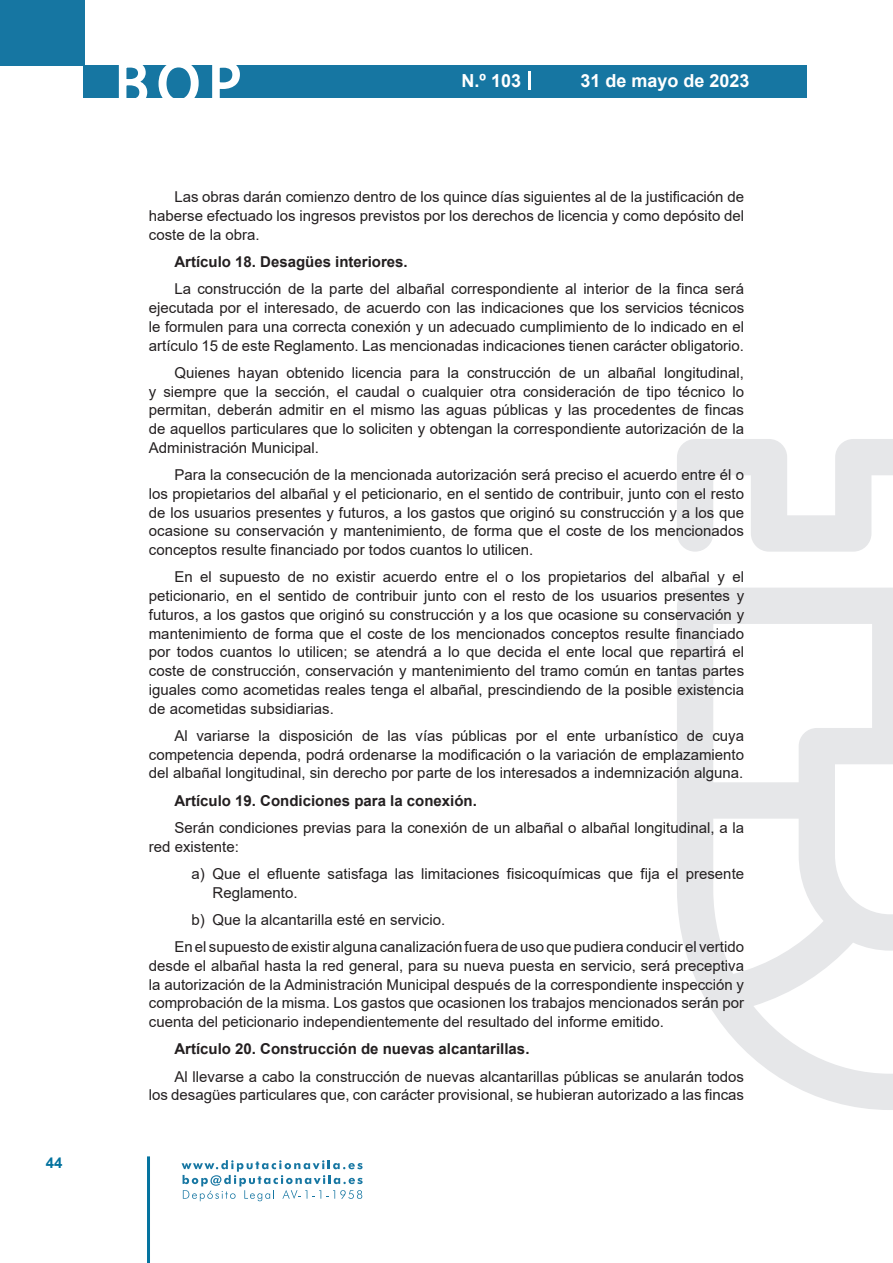
<style>
.page{position:relative;width:893px;height:1263px;background:#fff}
.page>*{position:absolute;margin:0;border:0;box-sizing:border-box;transform-origin:0 0}
.t1{font:500 61.5px "Avant Garde";color:#fff}
.t2{font:700 18px "Arial";color:#fff}
.texto_normal{font:15px/18.8px "Arial";color:#231f20;text-align:justify}
.texto_normal-2{font:700 15px "Arial";color:#231f20}
.t3{font:700 15px "Arial";color:#04739f}
</style>
<div class="page">
<div style="left:0;top:0;width:85px;height:65px;background:#1676a2"></div>
<div style="left:84px;top:65px;width:723px;height:33px;background:#1676a2"></div>
<svg style="left:118px;top:65px;width:30px;height:33px"></svg>
<svg style="left:158px;top:65px;width:41px;height:33px"></svg>
<svg style="left:212px;top:65px;width:28px;height:33px"></svg>
<svg style="left:182px;top:1160px;width:181px;height:41px"></svg>
<hr style="left:147px;top:1156px;width:3px;height:107px;background:#04739f">
<svg style="left:529px;top:71px;width:2px;height:19px"></svg>
<svg style="left:677px;top:439px;width:216px;height:671px"></svg>
<p class="t3" style="left:46px;top:1152px;width:18px">44</p>
<h1 class="t1" style="left:115px;top:46px;width:128px">BOP</h1>
<p class="t2" style="left:462px;top:68px;width:61px">N.º 103</p>
<p class="t2" style="left:580px;top:68px;width:171px">31 de mayo de 2023</p>
<p class="texto_normal" style="left:149px;top:188px;width:597px;text-indent:26px">Las obras darán comienzo dentro de los quince días siguientes al de la justificación de haberse efectuado los ingresos previstos por los derechos de licencia y como depósito del coste de la obra.</p>
<p class="texto_normal-2" style="left:174px;top:251px;width:235px">Artículo 18. Desagües interiores.</p>
<p class="texto_normal" style="left:149px;top:280px;width:597px;text-indent:26px">La construcción de la parte del albañal correspondiente al interior de la finca será ejecutada por el interesado, de acuerdo con las indicaciones que los servicios técnicos le formulen para una correcta conexión y un adecuado cumplimiento de lo indicado en el artículo 15 de este Reglamento. Las mencionadas indicaciones tienen carácter obligatorio.</p>
<p class="texto_normal" style="left:149px;top:363px;width:597px;text-indent:26px">Quienes hayan obtenido licencia para la construcción de un albañal longitudinal, y siempre que la sección, el caudal o cualquier otra consideración de tipo técnico lo permitan, deberán admitir en el mismo las aguas públicas y las procedentes de fincas de aquellos particulares que lo soliciten y obtengan la correspondiente autorización de la Administración Municipal.</p>
<p class="texto_normal" style="left:149px;top:465px;width:597px;text-indent:26px">Para la consecución de la mencionada autorización será preciso el acuerdo entre él o los propietarios del albañal y el peticionario, en el sentido de contribuir, junto con el resto de los usuarios presentes y futuros, a los gastos que originó su construcción y a los que ocasione su conservación y mantenimiento, de forma que el coste de los mencionados conceptos resulte financiado por todos cuantos lo utilicen.</p>
<p class="texto_normal" style="left:149px;top:568px;width:597px;text-indent:26px">En el supuesto de no existir acuerdo entre el o los propietarios del albañal y el peticionario, en el sentido de contribuir junto con el resto de los usuarios presentes y futuros, a los gastos que originó su construcción y a los que ocasione su conservación y mantenimiento de forma que el coste de los mencionados conceptos resulte financiado por todos cuantos lo utilicen; se atendrá a lo que decida el ente local que repartirá el coste de construcción, conservación y mantenimiento del tramo común en tantas partes iguales como acometidas reales tenga el albañal, prescindiendo de la posible existencia de acometidas subsidiarias.</p>
<p class="texto_normal" style="left:149px;top:726px;width:597px;text-indent:26px">Al variarse la disposición de las vías públicas por el ente urbanístico de cuya competencia dependa, podrá ordenarse la modificación o la variación de emplazamiento del albañal longitudinal, sin derecho por parte de los interesados a indemnización alguna.</p>
<p class="texto_normal-2" style="left:174px;top:790px;width:304px">Artículo 19. Condiciones para la conexión.</p>
<p class="texto_normal" style="left:149px;top:818px;width:597px;text-indent:26px">Serán condiciones previas para la conexión de un albañal o albañal longitudinal, a la red existente:</p>
<p class="texto_normal" style="left:213px;top:864px;width:533px;text-indent:-21px">a) Que el efluente satisfaga las limitaciones fisicoquímicas que fija el presente<br>Reglamento.</p>
<p class="texto_normal" style="left:191px;top:910px;width:255px">b) Que la alcantarilla esté en servicio.</p>
<p class="texto_normal" style="left:149px;top:937px;width:597px;text-indent:26px">En el supuesto de existir alguna canalización fuera de uso que pudiera conducir el vertido desde el albañal hasta la red general, para su nueva puesta en servicio, será preceptiva la autorización de la Administración Municipal después de la correspondiente inspección y comprobación de la misma. Los gastos que ocasionen los trabajos mencionados serán por cuenta del peticionario independientemente del resultado del informe emitido.</p>
<p class="texto_normal-2" style="left:174px;top:1038px;width:357px">Artículo 20. Construcción de nuevas alcantarillas.</p>
<p class="texto_normal" style="left:149px;top:1067px;width:597px;text-align:right">Al llevarse a cabo la construcción de nuevas alcantarillas públicas se anularán todos<br>los desagües particulares que, con carácter provisional, se hubieran autorizado a las fincas</p>
</div>
